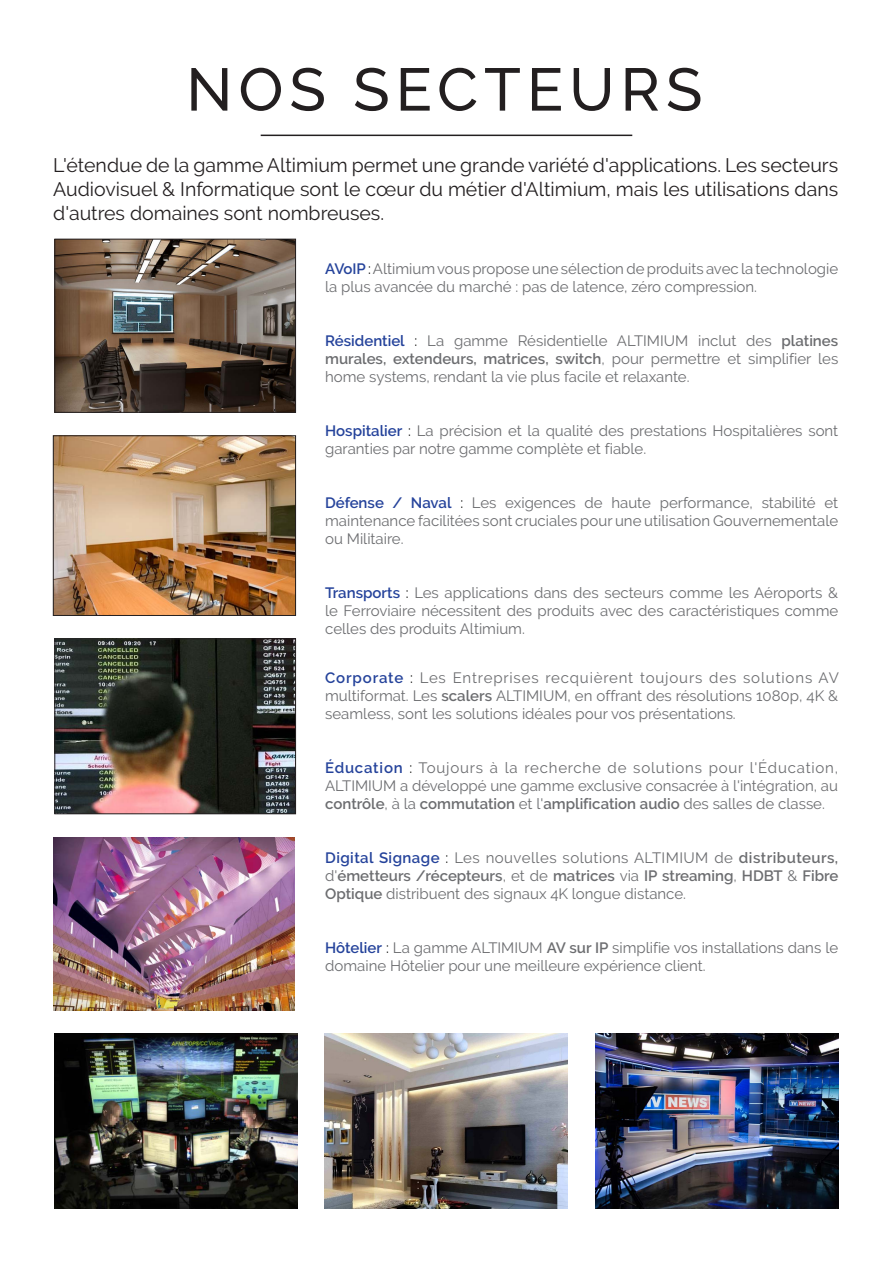
<style>
.page{position:relative;width:893px;height:1263px;background:#fff}
.page>*{position:absolute;margin:0;border:0;box-sizing:border-box;transform-origin:0 0}
.Title_40pt_Black__Al{font:500 60px "Raleway";letter-spacing:.1em;color:#231f20}
.t1{font:19.5px/24px "Raleway";color:#231f20;text-align:justify}
.t2{font:15px/18px "Raleway";color:#6c6d70;text-align:justify}
.s1{font-weight:600;color:#25439b}
.s2{color:#040503}
.s3{font-weight:600}
</style>
<div class="page">
<hr style="left:261px;top:135px;width:371px;height:1px;background:#231f20">
<img style="left:57px;top:641px;width:237px;height:171px">
<div style="left:55px;top:639px;width:241px;height:175px;border:1px solid #231f20"></div>
<img style="left:57px;top:241px;width:237px;height:170px">
<div style="left:55px;top:239px;width:241px;height:174px;border:1px solid #231f20"></div>
<img style="left:53px;top:837px;width:241px;height:174px">
<img style="left:55px;top:437px;width:239px;height:177px">
<div style="left:53px;top:435px;width:243px;height:181px;border:1px solid #231f20"></div>
<img style="left:55px;top:1034px;width:242px;height:175px">
<img style="left:324px;top:1034px;width:243px;height:175px">
<img style="left:596px;top:1034px;width:242px;height:175px">
<p class="Title_40pt_Black__Al" style="left:186px;top:55px;width:518px">NOS SECTEURS</p>
<p class="t1" style="left:53px;top:153px;width:786px">L'étendue de la gamme Altimium permet une grande variété d'applications. Les secteurs Audiovisuel &amp; Informatique sont le cœur du métier d'Altimium, mais les utilisations dans d'autres domaines sont nombreuses.</p>
<p class="t2" style="left:325px;top:260px;width:515px"><span class="s1">AVoIP</span><span class="s2">:</span> Altimium vous propose une sélection de produits avec la technologie la plus avancée du marché : pas de latence, zéro compression.</p>
<p class="t2" style="left:325px;top:332px;width:515px"><span class="s1">Résidentiel</span> <span class="s2">:</span> La gamme Résidentielle ALTIMIUM inclut des <span class="s3">platines murales, extendeurs, matrices, switch</span>, pour permettre et simplifier les home systems, rendant la vie plus facile et relaxante.</p>
<p class="t2" style="left:325px;top:422px;width:515px"><span class="s1">Hospitalier</span> <span class="s2">:</span> La précision et la qualité des prestations Hospitalières sont garanties par notre gamme complète et fiable.</p>
<p class="t2" style="left:325px;top:494px;width:515px"><span class="s1">Défense / Naval</span> <span class="s2">:</span> Les exigences de haute performance, stabilité et maintenance facilitées sont cruciales pour une utilisation Gouvernementale ou Militaire.</p>
<p class="t2" style="left:325px;top:584px;width:515px"><span class="s1">Transports</span> <span class="s2">:</span> Les applications dans des secteurs comme les Aéroports &amp; le Ferroviaire nécessitent des produits avec des caractéristiques comme celles des produits Altimium.</p>
<p class="t2" style="left:325px;top:669px;width:515px"><span class="s1">Corporate</span> <span class="s2">:</span> Les Entreprises recquièrent toujours des solutions AV multiformat. Les <span class="s3">scalers</span> ALTIMIUM, en offrant des résolutions 1080p, 4K &amp; seamless, sont les solutions idéales pour vos présentations.</p>
<p class="t2" style="left:325px;top:759px;width:514px"><span class="s1">Éducation</span> <span class="s2">:</span> Toujours à la recherche de solutions pour l'Éducation, ALTIMIUM a développé une gamme exclusive consacrée à l'intégration, au <span class="s3">contrôle</span>, à la <span class="s3">commutation</span> et l'<span class="s3">amplification audio</span> des salles de classe.</p>
<p class="t2" style="left:325px;top:849px;width:515px"><span class="s1">Digital Signage</span> <span class="s2">:</span> Les nouvelles solutions ALTIMIUM de <span class="s3">distributeurs, </span>d'<span class="s3">émetteurs /récepteurs</span>, et de <span class="s3">matrices</span> via <span class="s3">IP streaming</span>, <span class="s3">HDBT</span> &amp; <span class="s3">Fibre Optique</span> distribuent des signaux 4K longue distance.</p>
<p class="t2" style="left:325px;top:939px;width:515px"><span class="s1">Hôtelier</span> <span class="s2">:</span> La gamme ALTIMIUM <span class="s3">AV sur IP</span> simplifie vos installations dans le domaine Hôtelier pour une meilleure expérience client.</p>
</div>
